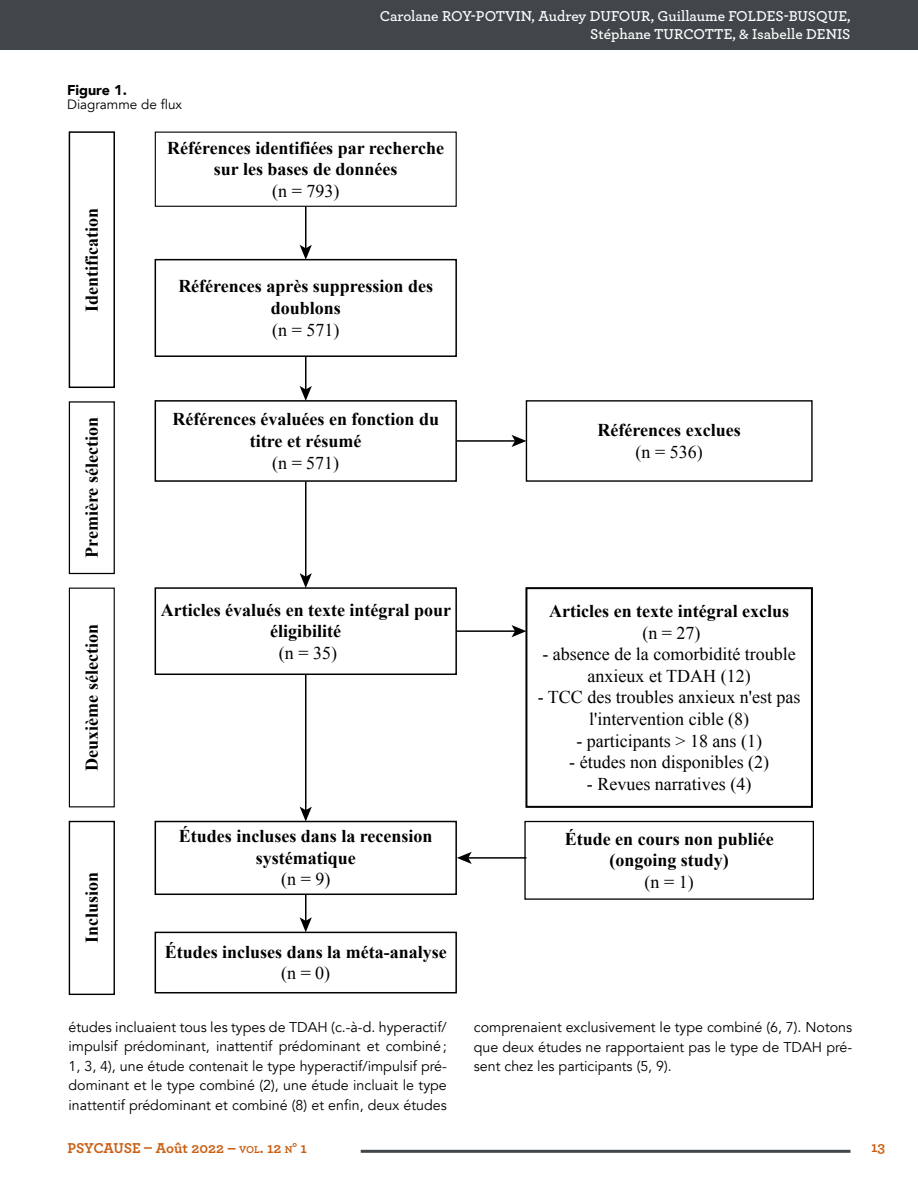
<style>
.page{position:relative;width:918px;height:1188px;background:#fff}
.page>*{position:absolute;margin:0;border:0;box-sizing:border-box;transform-origin:0 0}
.t1{font:700 18px/21.6px "Times New Roman";color:#000;text-align:center}
.t2{font:18px/21.6px "Times New Roman";color:#000;text-align:center}
.t3{font:600 15px/18px "Archer";color:#fff;text-align:right}
.t4{font:700 15px "Archer";letter-spacing:-.005em;color:#ca6116}
.t5{font:14.25px/19.5px "Avenir";color:#000;text-align:justify}
.t6{font:900 14.25px "Avenir";color:#000}
.t7{font:13.5px "Avenir";color:#000}
.s1{font-size:10.5px}
.s2{font-style:inherit}
</style>
<div class="page">
<hr style="left:361px;top:1150px;width:489px;height:3px;background:#404649">
<div style="left:0;top:0;width:918px;height:50px;background:#404649"></div>
<div style="left:155px;top:132px;width:302px;height:75px;border:1px solid #000"></div>
<div style="left:155px;top:259px;width:302px;height:98px;border:2px solid #000"></div>
<div style="left:155px;top:400px;width:302px;height:82px;border:2px solid #000"></div>
<div style="left:155px;top:587px;width:302px;height:88px;border:2px solid #000"></div>
<div style="left:155px;top:821px;width:302px;height:74px;border:2px solid #000"></div>
<div style="left:155px;top:932px;width:302px;height:61px;border:2px solid #000"></div>
<div style="left:526px;top:400px;width:287px;height:82px;border:1px solid #000"></div>
<div style="left:525px;top:587px;width:288px;height:221px;border:2px solid #000"></div>
<div style="left:524px;top:821px;width:290px;height:79px;border:1px solid #000"></div>
<div style="left:69px;top:131px;width:46px;height:257px;border:2px solid #000"></div>
<div style="left:69px;top:401px;width:46px;height:173px;border:1px solid #000"></div>
<div style="left:69px;top:588px;width:46px;height:219px;border:1px solid #000"></div>
<div style="left:69px;top:821px;width:46px;height:174px;border:1px solid #000"></div>
<hr style="left:305px;top:207px;width:2px;height:42px;background:#000">
<svg style="left:300px;top:245px;width:12px;height:15px"></svg>
<hr style="left:305px;top:357px;width:2px;height:33px;background:#000">
<svg style="left:300px;top:386px;width:12px;height:15px"></svg>
<hr style="left:305px;top:482px;width:2px;height:95px;background:#000">
<svg style="left:300px;top:573px;width:12px;height:15px"></svg>
<hr style="left:457px;top:440px;width:59px;height:2px;background:#000">
<svg style="left:512px;top:435px;width:14px;height:12px"></svg>
<hr style="left:305px;top:674px;width:2px;height:137px;background:#000">
<svg style="left:300px;top:807px;width:12px;height:15px"></svg>
<hr style="left:305px;top:894px;width:2px;height:28px;background:#000">
<svg style="left:300px;top:917px;width:12px;height:15px"></svg>
<hr style="left:457px;top:630px;width:59px;height:2px;background:#000">
<svg style="left:512px;top:625px;width:14px;height:12px"></svg>
<hr style="left:467px;top:857px;width:59px;height:2px;background:#000">
<svg style="left:457px;top:852px;width:15px;height:12px"></svg>
<p class="t6" style="left:67px;top:78px;width:61px">Figure 1.</p>
<p class="t7" style="left:67px;top:96px;width:117px">Diagramme de flux</p>
<p class="t3" style="left:380px;top:6px;width:472px">Carolane ROY-POTVIN, Audrey DUFOUR, Guillaume FOLDES-BUSQUE,<br>Stéphane TURCOTTE, &amp; Isabelle DENIS</p>
<p class="t1" style="left:81px;top:312px;width:106px;rotate:-90deg">Identification</p>
<p class="t1" style="left:81px;top:558px;width:142px;rotate:-90deg">Première sélection</p>
<p class="t1" style="left:81px;top:771px;width:148px;rotate:-90deg">Deuxième sélection</p>
<p class="t1" style="left:81px;top:943px;width:73px;rotate:-90deg">Inclusion</p>
<p class="t1" style="left:167px;top:136px;width:279px">Références identifiées par recherche sur les bases de données</p>
<p class="t2" style="left:272px;top:180px;width:69px">(n = 793)</p>
<p class="t1" style="left:178px;top:275px;width:256px">Références après suppression des doublons</p>
<p class="t2" style="left:272px;top:318px;width:69px">(n = 571)</p>
<p class="t1" style="left:172px;top:408px;width:268px">Références évaluées en fonction du titre et résumé</p>
<p class="t2" style="left:272px;top:451px;width:69px">(n = 571)</p>
<p class="t1" style="left:161px;top:598px;width:292px">Articles évalués en texte intégral pour éligibilité</p>
<p class="t2" style="left:279px;top:642px;width:60px">(n = 35)</p>
<p class="t1" style="left:179px;top:825px;width:255px">Études incluses dans la recension systématique</p>
<p class="t2" style="left:281px;top:868px;width:51px">(n = 9)</p>
<p class="t1" style="left:165px;top:940px;width:284px">Études incluses dans la méta-analyse</p>
<p class="t2" style="left:281px;top:962px;width:51px">(n = 0)</p>
<p class="t1" style="left:598px;top:419px;width:145px">Références exclues</p>
<p class="t2" style="left:636px;top:441px;width:69px">(n = 536)</p>
<p class="t1" style="left:549px;top:600px;width:241px">Articles en texte intégral exclus</p>
<p class="t2" style="left:642px;top:622px;width:60px">(n = 27)</p>
<p class="t2" style="left:542px;top:643px;width:255px">- absence de la comorbidité trouble anxieux et TDAH (12)</p>
<p class="t2" style="left:538px;top:686px;width:264px">- TCC des troubles anxieux n'est pas l'intervention cible (8)</p>
<p class="t2" style="left:576px;top:730px;width:187px">- participants &gt; 18 ans (1)</p>
<p class="t2" style="left:569px;top:751px;width:201px">- études non disponibles (2)</p>
<p class="t2" style="left:587px;top:773px;width:166px">- Revues narratives (4)</p>
<p class="t1" style="left:565px;top:827px;width:211px">Étude en cours non publiée (ongoing study)</p>
<p class="t2" style="left:645px;top:871px;width:51px">(n = 1)</p>
<p class="t5" style="left:69px;top:1017px;width:380px">études incluaient tous les types de TDAH (c.-à-d. hyperactif/ impulsif prédominant, inattentif prédominant et combiné; 1, 3, 4), une étude contenait le type hyperactif/impulsif pré&shy;dominant et le type combiné (2), une étude incluait le type inattentif prédominant et combiné (8) et enfin, deux études</p>
<p class="t5" style="left:474px;top:1018px;width:380px">comprenaient exclusivement le type combiné (6, 7). Notons que deux études ne rapportaient pas le type de TDAH pré&shy;sent chez les participants (5, 9).</p>
<p class="t4" style="left:68px;top:1137px;width:241px">PSYCAUSE – Août 2022 – <span class="s1">VOL</span><span class="s2">. 12</span> <span class="s1">N</span><span class="s2">° 1</span></p>
<p class="t4" style="left:871px;top:1136px;width:16px">13</p>
</div>
